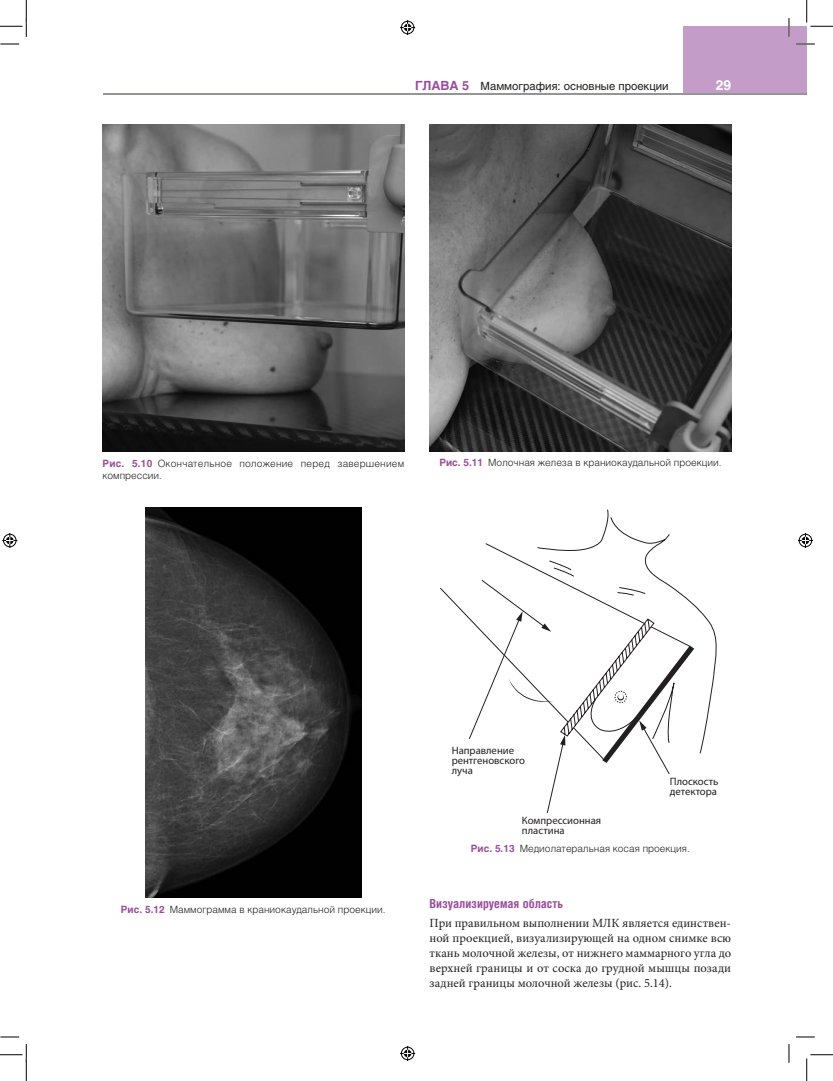
<style>
.page{position:relative;width:833px;height:1081px;background:#fff}
.page>*{position:absolute;margin:0;border:0;box-sizing:border-box;transform-origin:0 0}
.t1{font:700 13.75px "Helios";color:#fff}
.txt-1p{font:12.5px/15px "Minion Pro";color:#231f20;text-align:justify}
.Glava_content{font:700 12.5px "Helios Cond";color:#9a4c9d}
.t2{font:11.25px "Helios";color:#231f20}
.t3{font:10.62px/10px "Myriad Pro";color:#231f20}
.ris_podp{font:300 10px "Helios";color:#231f20}
.ris_podp_L{font:300 10px/12.5px "Helios";letter-spacing:.02em;color:#231f20}
.s1{font-weight:700;font-size:12.5px;color:#9a4c9d}
.s2{font-weight:700;color:#9a4c9d}
</style>
<div class="page">
<div style="left:683px;top:26px;width:123px;height:67px;background:#c39cc8"></div>
<hr style="left:103px;top:93px;width:703px;height:1px;background:#939598">
<img style="left:102px;top:125px;width:302px;height:326px">
<img style="left:429px;top:125px;width:301px;height:326px">
<img style="left:145px;top:507px;width:216px;height:390px">
<svg style="left:440px;top:509px;width:277px;height:245px"></svg>
<svg style="left:468px;top:578px;width:225px;height:235px"></svg>
<svg style="left:0;top:43px;width:19px;height:2px"></svg>
<svg style="left:796px;top:43px;width:18px;height:2px"></svg>
<svg style="left:0;top:1036px;width:19px;height:1px"></svg>
<svg style="left:796px;top:1036px;width:18px;height:1px"></svg>
<svg style="left:788px;top:18px;width:1px;height:19px"></svg>
<svg style="left:788px;top:1044px;width:1px;height:18px"></svg>
<svg style="left:0;top:0;width:27px;height:37px"></svg>
<svg style="left:0;top:1044px;width:27px;height:36px"></svg>
<svg style="left:806px;top:0;width:26px;height:27px"></svg>
<svg style="left:806px;top:1054px;width:26px;height:26px"></svg>
<svg style="left:400px;top:20px;width:15px;height:15px"></svg>
<svg style="left:400px;top:1046px;width:15px;height:14px"></svg>
<svg style="left:2px;top:533px;width:15px;height:15px"></svg>
<svg style="left:797px;top:533px;width:15px;height:15px"></svg>
<p class="t2" style="left:415px;top:79px;width:255px"><span class="s1">ГЛАВА 5</span> Маммография: основные проекции</p>
<p class="t1" style="left:715px;top:77px;width:17px">29</p>
<p class="ris_podp_L" style="left:102px;top:456px;width:303px"><span class="s2">Рис. 5.10</span> Окончательное положение перед завершением компрессии.</p>
<p class="ris_podp" style="left:439px;top:456px;width:283px"><span class="s2">Рис. 5.11</span> Молочная железа в краниокаудальной проекции.</p>
<p class="t3" style="left:451px;top:745px;width:75px">Направление рентгеновского луча</p>
<p class="t3" style="left:521px;top:815px;width:81px">Компрессионная пластина</p>
<p class="t3" style="left:669px;top:776px;width:50px">Плоскость детектора</p>
<p class="ris_podp" style="left:121px;top:903px;width:266px"><span class="s2">Рис. 5.12</span> Маммограмма в краниокаудальной проекции.</p>
<p class="ris_podp" style="left:470px;top:842px;width:220px"><span class="s2">Рис. 5.13</span> Медиолатеральная косая проекция.</p>
<p class="Glava_content" style="left:429px;top:896px;width:135px">Визуализируемая область</p>
<p class="txt-1p" style="left:429px;top:915px;width:303px">При правильном выполнении МЛК является единствен‑ ной проекцией, визуализирующей на одном снимке всю ткань молочной железы, от нижнего маммарного угла до верхней границы и от соска до грудной мышцы позади задней границы молочной железы (рис. 5.14).</p>
</div>
